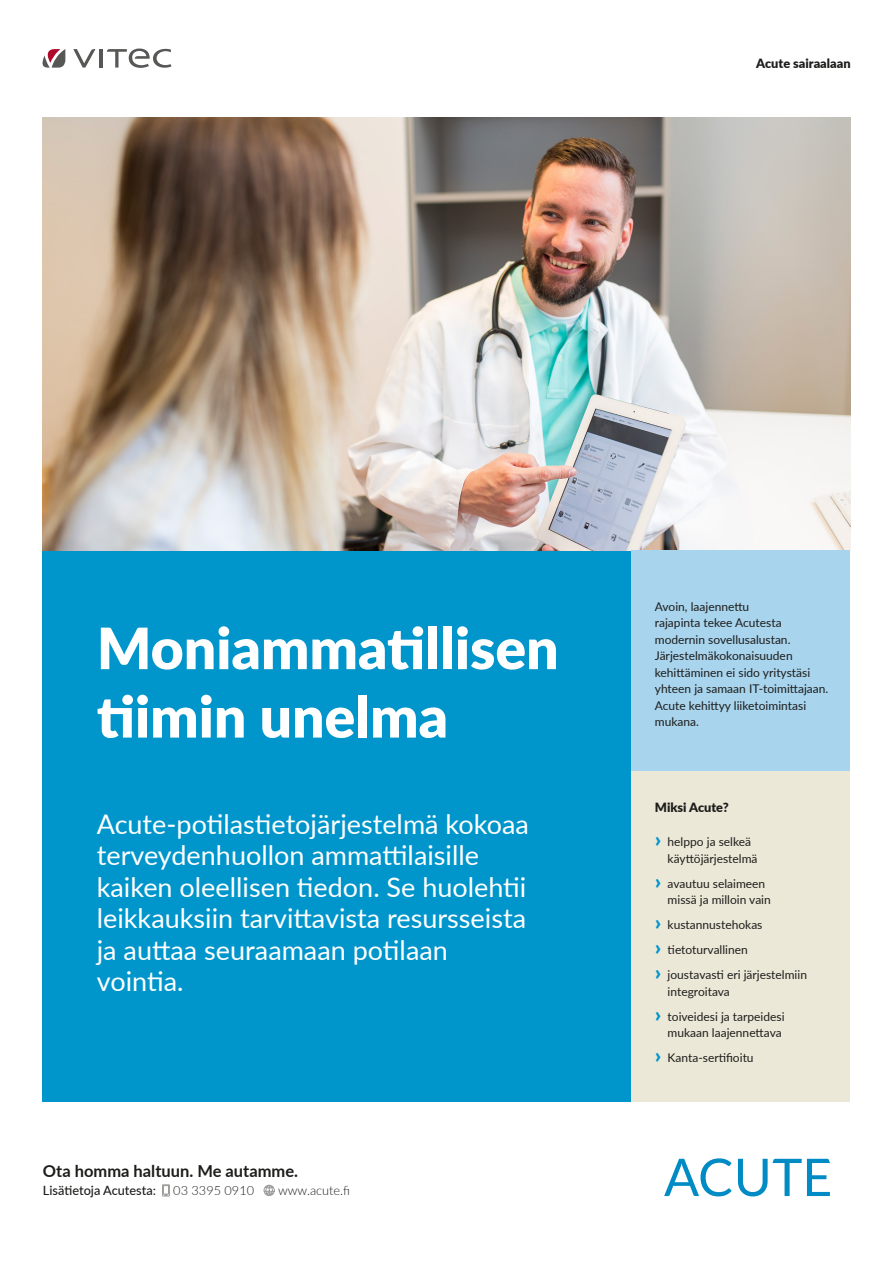
<style>
.page{position:relative;width:893px;height:1263px;background:#fff}
.page>*{position:absolute;margin:0;border:0;box-sizing:border-box;transform-origin:0 0}
.t1{font:900 57px/68.4px "Lato";color:#fff}
.t2{font:27px/31.5px "Lato";color:#fff}
.t3{font:700 16.5px "Lato";color:#1d1d1b}
.t4{font:900 12.75px "Lato";color:#1d1d1b}
.t5{font:300 12.75px "Lato";color:#1d1d1b}
.t6{font:500 12.75px "Lato";color:#1d1d1b}
.t7{font:12px/16.5px "Lato";color:#1d1d1b}
.s1{font-weight:900;font-size:21px;color:#0096cc}
</style>
<div class="page">
<svg style="left:664px;top:1158px;width:68px;height:38px"></svg>
<svg style="left:738px;top:1159px;width:92px;height:37px"></svg>
<hr style="left:100px;top:49px;width:3px;height:19px;background:#575756">
<svg style="left:73px;top:49px;width:22px;height:19px"></svg>
<svg style="left:107px;top:49px;width:64px;height:19px"></svg>
<svg style="left:43px;top:49px;width:22px;height:19px"></svg>
<svg style="left:162px;top:1184px;width:8px;height:13px"></svg>
<svg style="left:263px;top:1184px;width:12px;height:12px"></svg>
<img style="left:43px;top:118px;width:807px;height:433px">
<div style="left:43px;top:551px;width:588px;height:550px;background:#0096cc"></div>
<div style="left:631px;top:771px;width:219px;height:330px;background:#ece8d8"></div>
<div style="left:631px;top:551px;width:219px;height:220px;background:#a8d4ed"></div>
<p class="t4" style="left:756px;top:53px;width:96px">Acute sairaalaan</p>
<h1 class="t1" style="left:97px;top:612px;width:463px">Moniammatillisen tiimin unelma</h1>
<h2 class="t2" style="left:97px;top:807px;width:434px">Acute-potilastietojärjestelmä kokoaa terveydenhuollon ammattilaisille kaiken oleellisen tiedon. Se huolehtii leikkauksiin tarvittavista resursseista ja auttaa seuraamaan potilaan vointia.</h2>
<h3 class="t3" style="left:43px;top:1158px;width:257px">Ota homma haltuun. Me autamme.</h3>
<p class="t6" style="left:43px;top:1181px;width:115px">Lisätietoja Acutesta:</p>
<p class="t5" style="left:173px;top:1181px;width:82px">03 3395 0910</p>
<p class="t5" style="left:278px;top:1181px;width:73px">www.acute.fi</p>
<p class="t7" style="left:655px;top:597px;width:175px">Avoin, laajennettu<br>rajapinta tekee Acutesta modernin sovellusalustan.<br>Järjestelmäkokonaisuuden kehittäminen ei sido yritystäsi yhteen ja samaan IT-toimittajaan.<br>Acute kehittyy liiketoimintasi mukana.</p>
<p class="t4" style="left:655px;top:798px;width:75px">Miksi Acute?</p>
<p class="t7" style="left:668px;top:833px;width:91px;text-indent:-13px"><span class="s1">҇</span> helppo ja selkeä käyttöjärjestelmä</p>
<p class="t7" style="left:668px;top:874px;width:105px;text-indent:-13px"><span class="s1">҇</span> avautuu selaimeen missä ja milloin vain</p>
<p class="t7" style="left:655px;top:912px;width:154px;line-height:25px"><span class="s1">҇</span> kustannustehokas<br><span class="s1">҇</span> tietoturvallinen<br><span class="s1">҇</span> joustavasti eri järjestelmiin</p>
<p class="t7" style="left:655px;top:978px;width:131px;line-height:25px;text-indent:13px">integroitava<br><span class="s1">҇</span> toiveidesi ja tarpeidesi</p>
<p class="t7" style="left:655px;top:1020px;width:128px;line-height:25px;text-indent:13px">mukaan laajennettava <span class="s1">҇</span> Kanta-sertifioitu</p>
</div>
